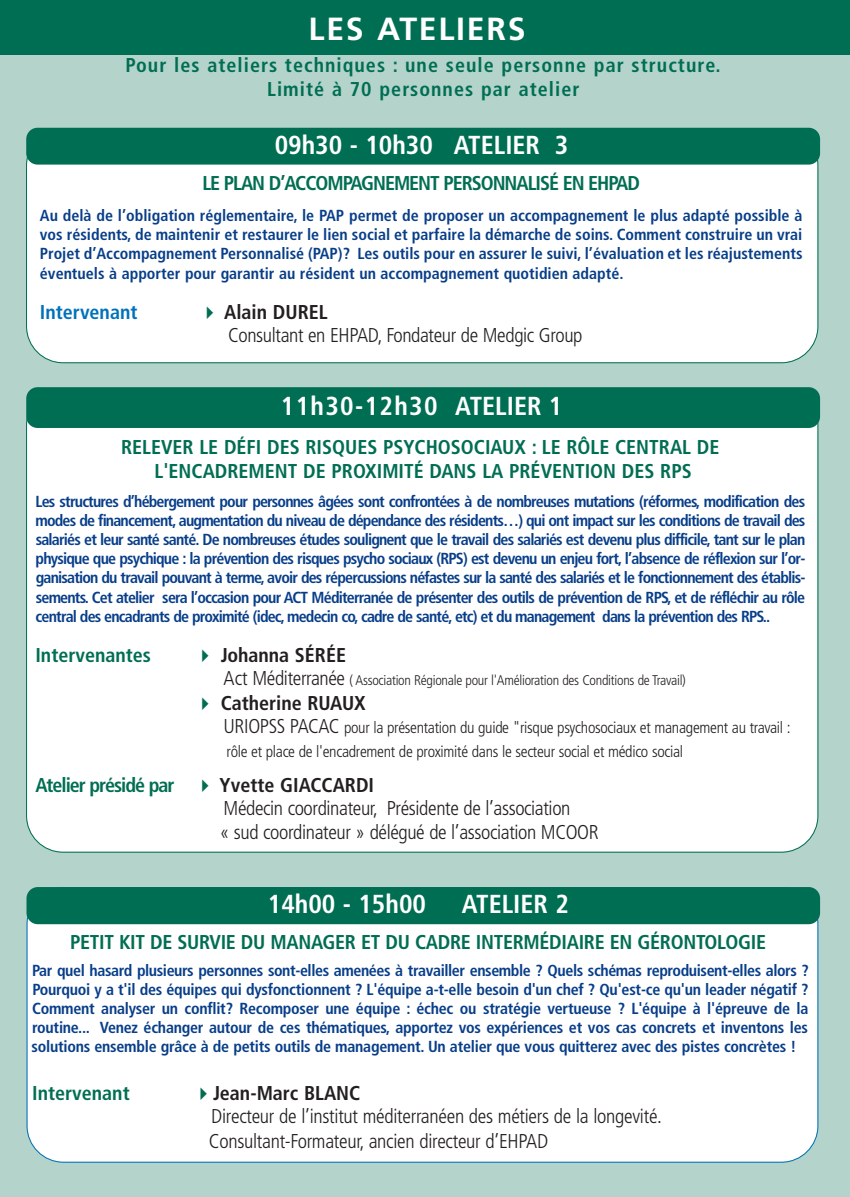
<style>
.page{position:relative;width:850px;height:1197px;background:#b4d3cb}
.page>*{position:absolute;margin:0;border:0;box-sizing:border-box;transform-origin:0 0}
.t1{font:700 32px "Frutiger";letter-spacing:.055em;color:#fff}
.t2{font:700 condensed 26px "Frutiger";color:#fff}
.t3{font:700 condensed 26px "Frutiger";letter-spacing:.05em;color:#fff}
.t4{font:300 condensed 20px/24.2px "Frutiger";letter-spacing:-.02em;color:#231f20}
.t5{font:700 condensed 20px/24px "Frutiger";color:#006e53;text-align:center}
.t6{font:700 condensed 20px/24px "Frutiger";letter-spacing:.05em;color:#006e53;text-align:center}
.t7{font:700 condensed 20px "Frutiger";letter-spacing:-.05em;color:#006e53}
.t8{font:700 condensed 20px "Frutiger";color:#231f20}
.t9{font:700 condensed 20px "Frutiger";color:#0071bb}
.t10{font:700 condensed 16px/19.2px "Frutiger";letter-spacing:-.015em;color:#083e89;text-align:justify}
.t11{font:300 condensed 16px/24px "Frutiger";letter-spacing:-.02em;color:#231f20}
.t12{font:300 condensed 14px "Frutiger";letter-spacing:-.02em;color:#231f20}
.s1{color:#006e53}
.s2{font-weight:700}
.s3{font-size:20px}
.s4{font-weight:700;color:#006e53}
</style>
<div class="page">
<div style="left:27px;top:887px;width:791px;height:276px;background:#fff"></div>
<div style="left:27px;top:887px;width:793px;height:37px;background:#006e53;border-radius:11px"></div>
<div style="left:26px;top:388px;width:792px;height:465px;background:#fff"></div>
<div style="left:26px;top:387px;width:794px;height:41px;background:#006e53;border-radius:11px"></div>
<div style="left:0;top:0;width:850px;height:55px;background:#006e53"></div>
<div style="left:26px;top:128px;width:792px;height:235px;background:#fff"></div>
<div style="left:26px;top:128px;width:794px;height:37px;background:#006e53;border-radius:11px"></div>
<h1 class="t1" style="left:308px;top:10px;width:218px">LES ATELIERS</h1>
<p class="t6" style="left:125px;top:53px;width:597px">Pour les ateliers techniques : une seule personne par structure.<br>Limité à 70 personnes par atelier</p>
<h2 class="t2" style="left:275px;top:130px;width:295px">09h30 - 10h30 ATELIER 3</h2>
<p class="t7" style="left:202px;top:172px;width:439px">LE PLAN D’ACCOMPAGNEMENT PERSONNALISÉ EN EHPAD</p>
<p class="t10" style="left:40px;top:206px;width:764px">Au delà de l’obligation réglementaire, le PAP permet de proposer un accompagnement le plus adapté possible à vos résidents, de maintenir et restaurer le lien social et parfaire la démarche de soins. Comment construire un vrai Projet d’Accompagnement Personnalisé (PAP)? Les outils pour en assurer le suivi, l’évaluation et les réajustements éventuels à apporter pour garantir au résident un accompagnement quotidien adapté.</p>
<p class="t9" style="left:40px;top:300px;width:99px">Intervenant</p>
<p class="t4" style="left:228px;top:300px;width:356px;line-height:23.4px;text-indent:-29px"><span class="s1">✔</span> <span class="s2">Alain DUREL<br></span>Consultant en EHPAD, Fondateur de Medgic Group</p>
<h2 class="t3" style="left:281px;top:390px;width:283px">11h30-12h30 ATELIER 1</h2>
<p class="t5" style="left:121px;top:435px;width:600px">RELEVER LE DÉFI DES RISQUES PSYCHOSOCIAUX : LE RÔLE CENTRAL DE<br>L'ENCADREMENT DE PROXIMITÉ DANS LA PRÉVENTION DES RPS</p>
<p class="t10" style="left:35px;top:491px;width:771px">Les structures d’hébergement pour personnes âgées sont confrontées à de nombreuses mutations (réformes, modification des modes de financement, augmentation du niveau de dépendance des résidents…) qui ont impact sur les conditions de travail des salariés et leur santé santé. De nombreuses études soulignent que le travail des salariés est devenu plus difficile, tant sur le plan physique que psychique : la prévention des risques psycho sociaux (RPS) est devenu un enjeu fort, l’absence de réflexion sur l’or&shy;ganisation du travail pouvant à terme, avoir des répercussions néfastes sur la santé des salariés et le fonctionnement des établis&shy;sements. Cet atelier sera l’occasion pour ACT Méditerranée de présenter des outils de prévention de RPS, et de réfléchir au rôle central des encadrants de proximité (idec, medecin co, cadre de santé, etc) et du management dans la prévention des RPS..</p>
<p class="t5" style="left:35px;top:643px;width:117px">Intervenantes</p>
<p class="t8" style="left:195px;top:643px;width:153px"><span class="s1">✔</span> Johanna SÉRÉE</p>
<p class="t12" style="left:223px;top:672px;width:464px"><span class="s3">Act Méditerranée</span> ( Association Régionale pour l'Amélioration des Conditions de Travail)</p>
<p class="t8" style="left:195px;top:691px;width:172px"><span class="s1">✔</span> Catherine RUAUX</p>
<p class="t11" style="left:223px;top:716px;width:568px"><span class="s3">URIOPSS PACAC</span> pour la présentation du guide "risque psychosociaux et management au travail : rôle et place de l'encadrement de proximité dans le secteur social et médico social</p>
<p class="t4" style="left:220px;top:773px;width:380px;line-height:23.6px;text-indent:-184px"><span class="s4">Atelier présidé par</span> <span class="s1">✔</span> <span class="s2">Yvette GIACCARDI<br></span>Médecin coordinateur, Présidente de l’association<br>« sud coordinateur » délégué de l’association MCOOR</p>
<h2 class="t2" style="left:268px;top:888px;width:160px">14h00 - 15h00</h2>
<h2 class="t2" style="left:462px;top:888px;width:109px">ATELIER 2</h2>
<p class="t5" style="left:70px;top:930px;width:697px">PETIT KIT DE SURVIE DU MANAGER ET DU CADRE INTERMÉDIAIRE EN GÉRONTOLOGIE</p>
<p class="t10" style="left:32px;top:960px;width:778px">Par quel hasard plusieurs personnes sont-elles amenées à travailler ensemble ? Quels schémas reproduisent-elles alors ?<br>Pourquoi y a t'il des équipes qui dysfonctionnent ? L'équipe a-t-elle besoin d'un chef ? Qu'est-ce qu'un leader négatif ?<br>Comment analyser un conflit? Recomposer une équipe : échec ou stratégie vertueuse ? L'équipe à l'épreuve de la routine... Venez échanger autour de ces thématiques, apportez vos expériences et vos cas concrets et inventons les solutions ensemble grâce à de petits outils de management. Un atelier que vous quitterez avec des pistes concrètes !</p>
<p class="t5" style="left:32px;top:1081px;width:99px">Intervenant</p>
<p class="t4" style="left:209px;top:1081px;width:454px;text-indent:-16px"><span class="s1">✔</span><span class="s2">Jean-Marc BLANC<br></span>Directeur de l’institut méditerranéen des métiers de la longevité.<br>Consultant-Formateur, ancien directeur d’EHPAD</p>
</div>
